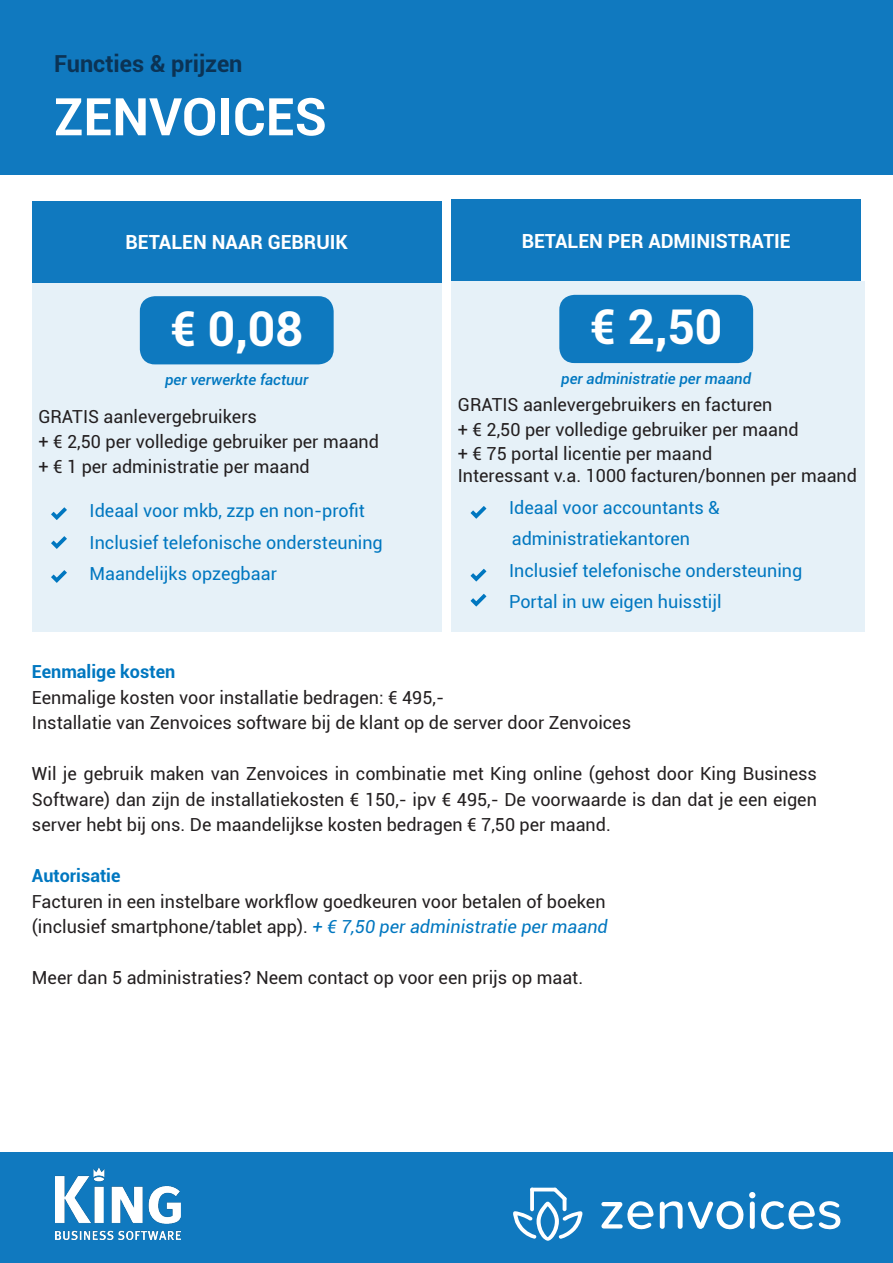
<style>
.page{position:relative;width:893px;height:1263px;background:#fff}
.page>*{position:absolute;margin:0;border:0;box-sizing:border-box;transform-origin:0 0}
.t1{font:700 51.9px "Roboto";color:#fff}
.t2{font:700 48px "Roboto";color:#fff}
.t3{font:700 23.4px "Roboto";color:#0b3355}
.t4{font:700 19.5px "Roboto";color:#fff}
.t5{font:18px/25.5px "Roboto";color:#231f20;text-align:justify}
.t6{font:18px/31.5px "Roboto";color:#0077c0}
.t7{font:700 18px "Roboto";color:#0077c0}
.t8{font:italic 500 15px "Roboto";color:#0077c0}
.s1{font-style:italic;color:#0077c0}
</style>
<div class="page">
<div style="left:0;top:0;width:893px;height:174px;background:#1079bf"></div>
<div style="left:0;top:1152px;width:893px;height:111px;background:#1079bf"></div>
<img style="left:56px;top:1168px;width:124px;height:71px">
<div style="left:32px;top:201px;width:409px;height:81px;background:#1079bf"></div>
<div style="left:451px;top:200px;width:410px;height:81px;background:#1079bf"></div>
<div style="left:32px;top:282px;width:409px;height:349px;background:#e6f1f8"></div>
<div style="left:451px;top:281px;width:414px;height:350px;background:#e6f1f8"></div>
<div style="left:140px;top:296px;width:194px;height:68px;background:#0e79bf;border-radius:15px"></div>
<div style="left:559px;top:295px;width:194px;height:68px;background:#0e79bf;border-radius:15px"></div>
<svg style="left:51px;top:507px;width:16px;height:13px"></svg>
<svg style="left:471px;top:506px;width:15px;height:13px"></svg>
<svg style="left:51px;top:536px;width:16px;height:13px"></svg>
<svg style="left:51px;top:570px;width:16px;height:13px"></svg>
<svg style="left:471px;top:569px;width:15px;height:12px"></svg>
<svg style="left:471px;top:594px;width:15px;height:12px"></svg>
<svg style="left:513px;top:1187px;width:69px;height:54px"></svg>
<svg style="left:601px;top:1201px;width:53px;height:29px"></svg>
<svg style="left:660px;top:1192px;width:95px;height:37px"></svg>
<svg style="left:761px;top:1201px;width:80px;height:29px"></svg>
<p class="t3" style="left:54px;top:47px;width:190px">Functies &amp; prijzen</p>
<p class="t1" style="left:54px;top:80px;width:274px">ZENVOICES</p>
<p class="t4" style="left:126px;top:228px;width:224px">BETALEN NAAR GEBRUIK</p>
<p class="t4" style="left:522px;top:227px;width:271px">BETALEN PER ADMINISTRATIE</p>
<p class="t2" style="left:171px;top:295px;width:134px">€ 0,08</p>
<p class="t2" style="left:590px;top:293px;width:134px">€ 2,50</p>
<p class="t8" style="left:165px;top:370px;width:145px">per verwerkte factuur</p>
<p class="t8" style="left:561px;top:368px;width:191px">per administratie per maand</p>
<p class="t5" style="left:38px;top:404px;width:220px">GRATIS aanlevergebruikers</p>
<p class="t5" style="left:38px;top:428px;width:342px">+ € 2,50 per volledige gebruiker per maand</p>
<p class="t5" style="left:38px;top:453px;width:273px">+ € 1 per administratie per maand</p>
<p class="t5" style="left:458px;top:391px;width:316px">GRATIS aanlevergebruikers en facturen</p>
<p class="t5" style="left:458px;top:416px;width:342px">+ € 2,50 per volledige gebruiker per maand</p>
<p class="t5" style="left:458px;top:441px;width:256px">+ € 75 portal licentie per maand</p>
<p class="t5" style="left:458px;top:462px;width:401px">Interessant v.a. 1000 facturen/bonnen per maand</p>
<p class="t6" style="left:90px;top:494px;width:277px">Ideaal voor mkb, zzp en non-profit</p>
<p class="t6" style="left:90px;top:526px;width:295px">Inclusief telefonische ondersteuning</p>
<p class="t6" style="left:90px;top:557px;width:189px">Maandelijks opzegbaar</p>
<p class="t6" style="left:509px;top:491px;width:212px">Ideaal voor accountants &amp; administratiekantoren</p>
<p class="t6" style="left:509px;top:554px;width:295px">Inclusief telefonische ondersteuning</p>
<p class="t6" style="left:509px;top:586px;width:214px">Portal in uw eigen huisstijl</p>
<p class="t7" style="left:32px;top:659px;width:145px">Eenmalige kosten</p>
<p class="t5" style="left:32px;top:684px;width:414px">Eenmalige kosten voor installatie bedragen: € 495,-</p>
<p class="t5" style="left:32px;top:709px;width:601px">Installatie van Zenvoices software bij de klant op de server door Zenvoices</p>
<p class="t5" style="left:32px;top:760px;width:786px">Wil je gebruik maken van Zenvoices in combinatie met King online (gehost door King Business Software) dan zijn de installatiekosten € 150,- ipv € 495,- De voorwaarde is dan dat je een eigen server hebt bij ons. De maandelijkse kosten bedragen € 7,50 per maand.</p>
<p class="t7" style="left:32px;top:863px;width:90px">Autorisatie</p>
<p class="t5" style="left:32px;top:888px;width:575px">Facturen in een instelbare workflow goedkeuren voor betalen of boeken</p>
<p class="t5" style="left:32px;top:913px;width:577px">(inclusief smartphone/tablet app). <span class="s1">+ € 7,50 per administratie per maand</span></p>
<p class="t5" style="left:32px;top:964px;width:553px">Meer dan 5 administraties? Neem contact op voor een prijs op maat.</p>
</div>
